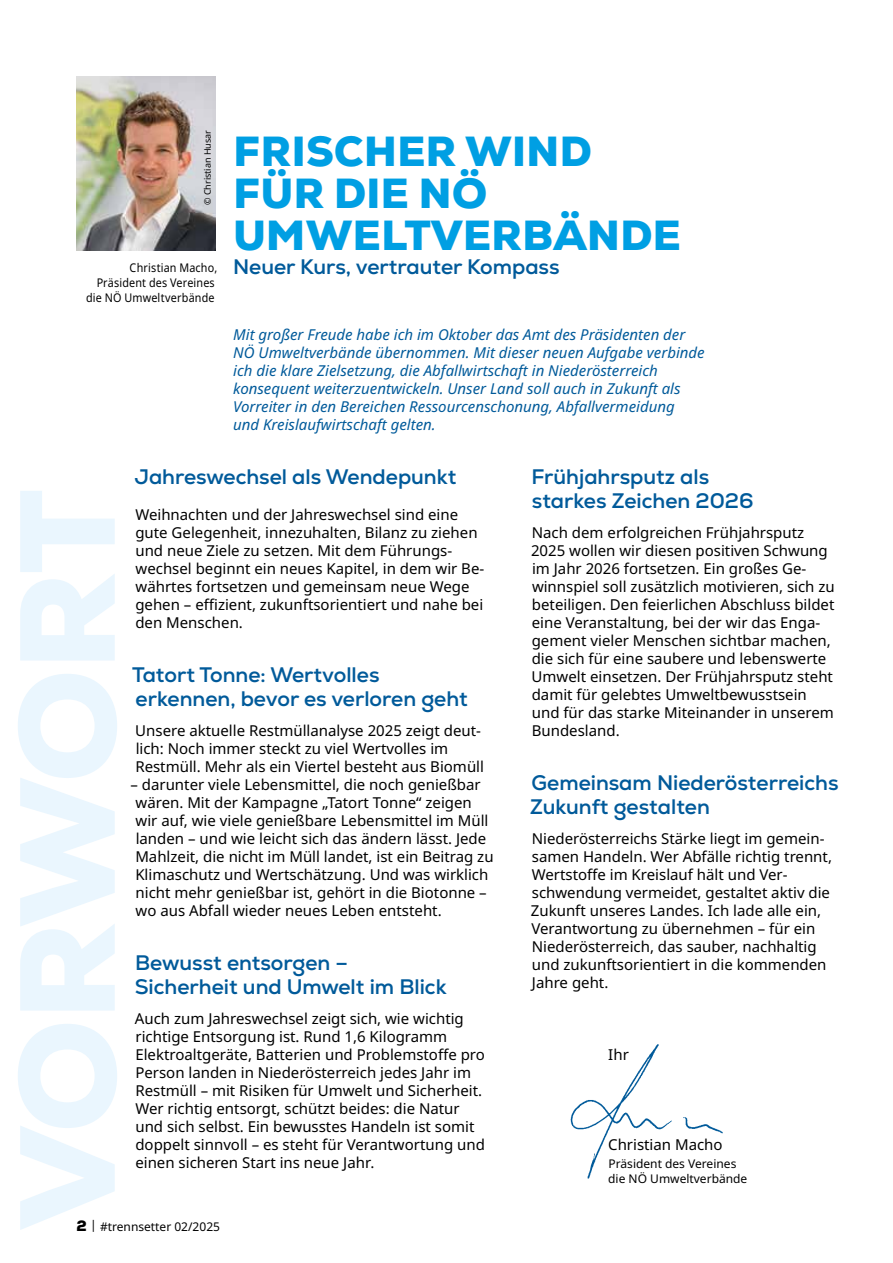
<style>
.page{position:relative;width:893px;height:1263px;background:#fff}
.page>*{position:absolute;margin:0;border:0;box-sizing:border-box;transform-origin:0 0}
.t1{font:900 42px/42px "Nexa";letter-spacing:.01em;color:#009fe3}
.t2{font:700 21px/24px "Nexa";color:#005a9a}
.t3{font:15px/18px "Noto Sans";color:#000}
.t4{font:italic 15px/18px "Noto Sans";color:#005a9a}
.t5{font:12px/15px "Noto Sans";color:#000}
.t6{font:12px/15px "Noto Sans";color:#000;text-align:right;scale:.9 1}
.t7{font:9px "Noto Sans";color:#000}
.s1{font-family:"Nexa";font-weight:900;font-size:15px}
</style>
<div class="page">
<svg style="left:18px;top:491px;width:99px;height:739px;fill:#eaf6fe"></svg>
<img style="left:77px;top:77px;width:138px;height:173px">
<img style="left:570px;top:1044px;width:153px;height:135px">
<p class="t7" style="left:201px;top:205px;width:77px;rotate:-90deg">© Christian Husar</p>
<h1 class="t1" style="left:233px;top:130px;width:449px">FRISCHER WIND<br>FÜR DIE NÖ<br>UMWELTVERBÄNDE</h1>
<h2 class="t2" style="left:233px;top:255px;width:328px">Neuer Kurs, vertrauter Kompass</h2>
<p class="t6" style="left:86px;top:260px;width:147px">Christian Macho,<br>Präsident des Vereines die NÖ Umweltverbände</p>
<p class="t4" style="left:233px;top:326px;width:473px">Mit großer Freude habe ich im Oktober das Amt des Präsidenten der NÖ Umweltverbände übernommen. Mit dieser neuen Aufgabe verbinde ich die klare Zielsetzung, die Abfallwirtschaft in Niederösterreich konsequent weiterzuentwickeln. Unser Land soll auch in Zukunft als Vorreiter in den Bereichen Ressourcenschonung, Abfallvermeidung<br>und Kreislaufwirtschaft gelten.</p>
<h2 class="t2" style="left:532px;top:465px;width:224px">Frühjahrsputz als starkes Zeichen 2026</h2>
<p class="t3" style="left:531px;top:524px;width:305px">Nach dem erfolgreichen Frühjahrsputz 2025 wollen wir diesen positiven Schwung im Jahr 2026 fortsetzen. Ein großes Ge&shy;winnspiel soll zusätzlich motivieren, sich zu beteiligen. Den feierlichen Abschluss bildet eine Veranstaltung, bei der wir das Enga&shy;gement vieler Menschen sichtbar machen, die sich für eine saubere und lebenswerte Umwelt einsetzen. Der Frühjahrsputz steht damit für gelebtes Umweltbewusstsein und für das starke Miteinander in unserem Bundesland.</p>
<h2 class="t2" style="left:530px;top:771px;width:310px">Gemeinsam Niederösterreichs<br>Zukunft gestalten</h2>
<p class="t3" style="left:531px;top:830px;width:303px">Niederösterreichs Stärke liegt im gemein&shy;samen Handeln. Wer Abfälle richtig trennt, Wertstoffe im Kreislauf hält und Ver&shy;schwendung vermeidet, gestaltet aktiv die Zukunft unseres Landes. Ich lade alle ein, Verantwortung zu übernehmen – für ein Niederösterreich, das sauber, nachhaltig und zukunftsorientiert in die kommenden Jahre geht.</p>
<h2 class="t2" style="left:135px;top:465px;width:323px">Jahreswechsel als Wendepunkt</h2>
<p class="t3" style="left:135px;top:506px;width:350px">Weihnachten und der Jahreswechsel sind eine gute Gelegenheit, innezuhalten, Bilanz zu ziehen und neue Ziele zu setzen. Mit dem Führungs&shy;wechsel beginnt ein neues Kapitel, in dem wir Be&shy;währtes fortsetzen und gemeinsam neue Wege gehen – effizient, zukunftsorientiert und nahe bei den Menschen.</p>
<h2 class="t2" style="left:132px;top:663px;width:337px">Tatort Tonne: Wertvolles erkennen, bevor es verloren geht</h2>
<p class="t3" style="left:135px;top:722px;width:350px">Unsere aktuelle Restmüllanalyse 2025 zeigt deut&shy;lich: Noch immer steckt zu viel Wertvolles im<br>Restmüll. Mehr als ein Viertel besteht aus Biomüll</p>
<p class="t3" style="left:135px;top:776px;width:360px;text-indent:-5px">– darunter viele Lebensmittel, die noch genießbar wären. Mit der Kampagne „Tatort Tonne“ zeigen wir auf, wie viele genießbare Lebensmittel im Müll landen – und wie leicht sich das ändern lässt. Jede Mahlzeit, die nicht im Müll landet, ist ein Beitrag zu Klimaschutz und Wertschätzung. Und was wirklich nicht mehr genießbar ist, gehört in die Biotonne – wo aus Abfall wieder neues Leben entsteht.</p>
<h2 class="t2" style="left:135px;top:951px;width:313px">Bewusst entsorgen –<br>Sicherheit und Umwelt im Blick</h2>
<p class="t3" style="left:135px;top:1010px;width:352px">Auch zum Jahreswechsel zeigt sich, wie wichtig richtige Entsorgung ist. Rund 1,6 Kilogramm Elektroaltgeräte, Batterien und Problemstoffe pro Person landen in Niederösterreich jedes Jahr im Restmüll – mit Risiken für Umwelt und Sicherheit.<br>Wer richtig entsorgt, schützt beides: die Natur und sich selbst. Ein bewusstes Handeln ist somit doppelt sinnvoll – es steht für Verantwortung und einen sicheren Start ins neue Jahr.</p>
<p class="t3" style="left:608px;top:1046px;width:22px">Ihr</p>
<p class="t3" style="left:608px;top:1136px;width:116px">Christian Macho</p>
<p class="t5" style="left:608px;top:1157px;width:141px">Präsident des Vereines die NÖ Umweltverbände</p>
<p class="t5" style="left:77px;top:1219px;width:145px"><span class="s1">2</span> | #trennsetter 02/2025</p>
</div>
